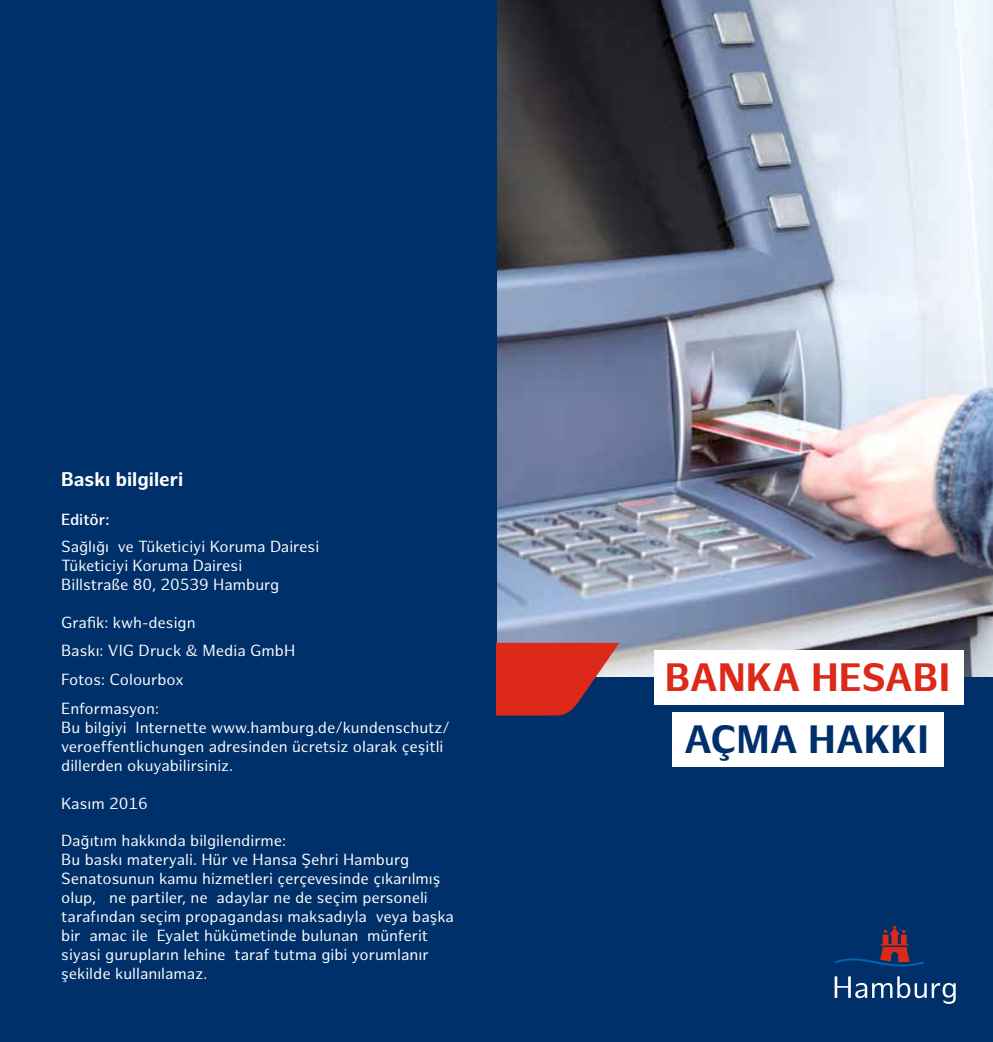
<style>
.page{position:relative;width:993px;height:1042px;background:#fff}
.page>*{position:absolute;margin:0;border:0;box-sizing:border-box;transform-origin:0 0}
.t1{font:700 38.68px "Hamburg Sans";color:#dc291a}
.t2{font:700 38.68px "Hamburg Sans";color:#003069}
.t3{font:700 19.25px "Hamburg Sans";color:#fff}
.t4{font:15.75px/18.9px "Hamburg Sans";color:#fff}
.t5{font:600 15.75px "Hamburg Sans";color:#fff}
</style>
<div class="page">
<img style="left:496px;top:0;width:496px;height:677px">
<div style="left:0;top:0;width:496px;height:1042px;background:#003069"></div>
<div style="left:496px;top:677px;width:496px;height:365px;background:#003069"></div>
<div style="left:654px;top:650px;width:309px;height:55px;background:#fff"></div>
<div style="left:672px;top:712px;width:271px;height:54px;background:#fff"></div>
<svg style="left:496px;top:643px;width:123px;height:73px"></svg>
<svg style="left:835px;top:925px;width:88px;height:42px"></svg>
<svg style="left:834px;top:976px;width:121px;height:28px"></svg>
<p class="t3" style="left:61px;top:468px;width:123px">Baskı bilgileri</p>
<p class="t5" style="left:61px;top:510px;width:50px">Editör:</p>
<p class="t4" style="left:61px;top:537px;width:259px">Sağlığı ve Tüketiciyi Koruma Dairesi<br>Tüketiciyi Koruma Dairesi<br>Billstraße 80, 20539 Hamburg</p>
<p class="t4" style="left:61px;top:608px;width:235px;line-height:28.9px">Grafik: kwh-design<br>Baskı: VIG Druck &amp; Media GmbH<br>Fotos: Colourbox<br>Enformasyon:</p>
<p class="t4" style="left:61px;top:718px;width:390px">Bu bilgiyi Internette www.hamburg.de/kundenschutz/ veroeffentlichungen adresinden ücretsiz olarak çeşitli dillerden okuyabilirsiniz.</p>
<p class="t4" style="left:61px;top:794px;width:88px">Kasım 2016</p>
<p class="t4" style="left:61px;top:832px;width:394px">Dağıtım hakkında bilgilendirme:<br>Bu baskı materyali. Hür ve Hansa Şehri Hamburg Senatosunun kamu hizmetleri çerçevesinde çıkarılmış olup, ne partiler, ne adaylar ne de seçim personeli tarafından seçim propagandası maksadıyla veya başka bir amac ile Eyalet hükümetinde bulunan münferit siyasi gurupların lehine taraf tutma gibi yorumlanır şekilde kullanılamaz.</p>
<h1 class="t1" style="left:664px;top:655px;width:287px">BANKA HESABI</h1>
<h1 class="t2" style="left:684px;top:716px;width:246px">AÇMA HAKKI</h1>
</div>
